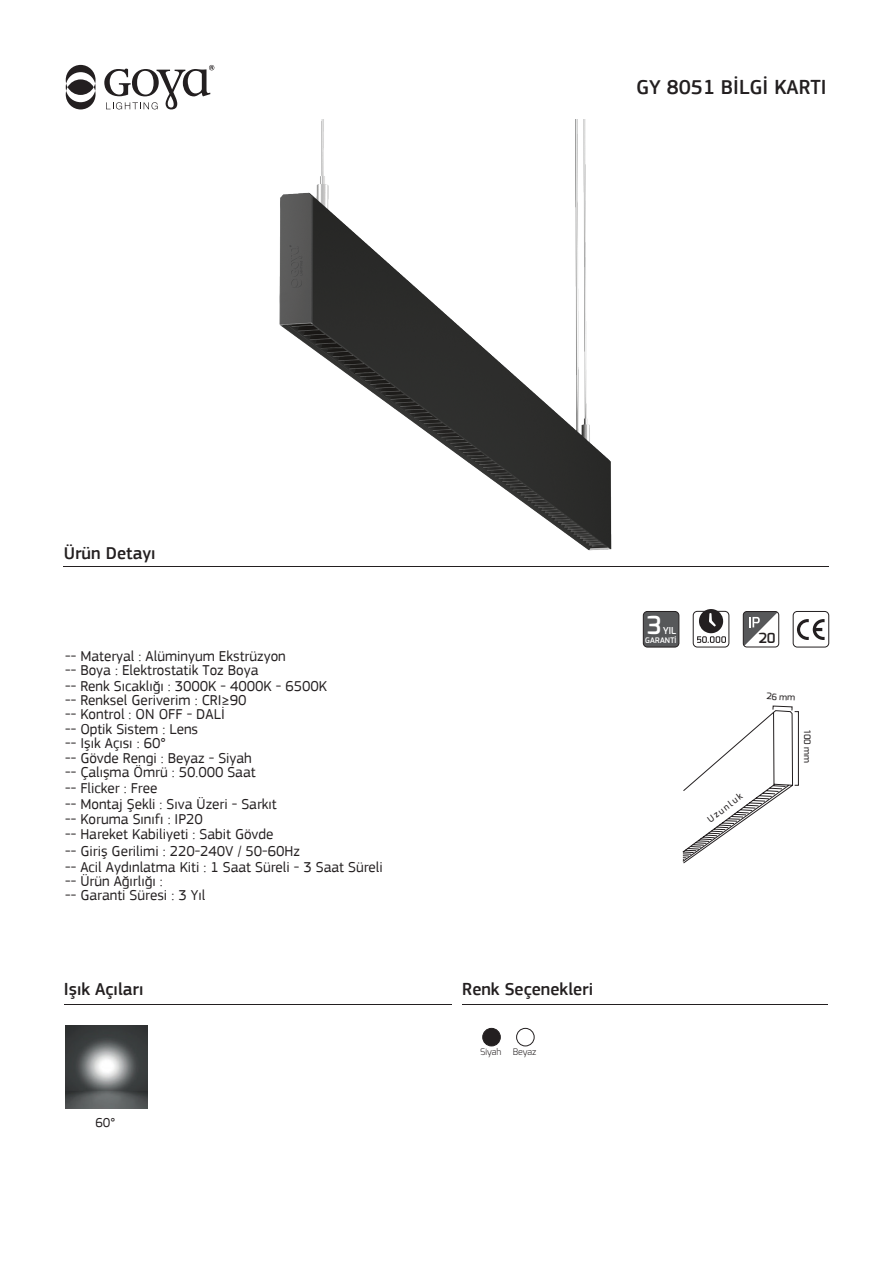
<style>
.page{position:relative;width:893px;height:1263px;background:#fff}
.page>*{position:absolute;margin:0;border:0;box-sizing:border-box;transform-origin:0 0}
.t1{font:600 24.9px "Exo";color:#fff}
.t2{font:500 21px "PF Square Sans Pro";color:#231f20}
.t3{font:500 18px "PF Square Sans Pro";color:#231f20}
.t4{font:15px/14.5px "PF Square Sans Pro";color:#231f20}
.t5{font:600 13.95px "Exo";color:#231f20}
.t6{font:13.5px "PF Square Sans Pro";color:#231f20}
.t7{font:600 9.45px "Exo";color:#fff}
.t8{font:300 9px "Exo";color:#231f20}
.t9{font:500 8.85px "Exo";color:#231f20}
.t10{font:600 7.65px "Exo";color:#fff}
</style>
<div class="page">
<hr style="left:64px;top:1004px;width:387px;height:1px;background:#231f20">
<hr style="left:64px;top:566px;width:765px;height:1px;background:#231f20">
<hr style="left:462px;top:1004px;width:366px;height:1px;background:#231f20">
<svg style="left:66px;top:65px;width:30px;height:44px"></svg>
<svg style="left:104px;top:65px;width:110px;height:44px"></svg>
<div style="left:516px;top:1028px;width:18px;height:18px;border:1px solid #231f20;border-radius:50%"></div>
<div style="left:483px;top:1028px;width:17px;height:18px;background:#231f20;border-radius:50%"></div>
<div style="left:482px;top:1028px;width:19px;height:18px;border:1px solid #231f20;border-radius:50%"></div>
<div style="left:793px;top:611px;width:36px;height:36px;border:1px solid #231f20;border-radius:4px"></div>
<svg style="left:797px;top:619px;width:28px;height:21px"></svg>
<div style="left:743px;top:611px;width:36px;height:36px;border:1px solid #231f20;border-radius:4px"></div>
<svg style="left:743px;top:611px;width:34px;height:35px"></svg>
<div style="left:643px;top:611px;width:36px;height:36px;background:#57585a;border-radius:4px"></div>
<div style="left:643px;top:611px;width:36px;height:36px;border:1px solid #231f20;border-radius:4px"></div>
<img style="left:65px;top:1025px;width:82px;height:83px">
<div style="left:693px;top:611px;width:36px;height:36px;border:1px solid #231f20;border-radius:4px"></div>
<svg style="left:697px;top:609px;width:29px;height:34px"></svg>
<svg style="left:683px;top:706px;width:116px;height:157px"></svg>
<img style="left:279px;top:119px;width:333px;height:432px">
<h2 class="t2" style="left:636px;top:75px;width:192px">GY 8051 BİLGİ KARTI</h2>
<p class="t3" style="left:64px;top:543px;width:93px">Ürün Detayı</p>
<p class="t4" style="left:65px;top:649px;width:263px">-- Materyal : Alüminyum Ekstrüzyon<br>-- Boya : Elektrostatik Toz Boya<br>-- Renk Sıcaklığı : 3000K - 4000K - 6500K -- Renksel Geriverim : CRI≥90<br>-- Kontrol : ON OFF - DALİ<br>-- Optik Sistem : Lens<br>-- Işık Açısı : 60°<br>-- Gövde Rengi : Beyaz - Siyah<br>-- Çalışma Ömrü : 50.000 Saat</p>
<p class="t4" style="left:65px;top:780px;width:213px;line-height:15.6px">-- Flicker : Free<br>-- Montaj Şekli : Sıva Üzeri - Sarkıt -- Koruma Sınıfı : IP20</p>
<p class="t4" style="left:65px;top:844px;width:236px">-- Giriş Gerilimi : 220-240V / 50-60Hz</p>
<p class="t4" style="left:65px;top:818px;width:319px;line-height:32.4px">-- Hareket Kabiliyeti : Sabit Gövde<br>-- Acil Aydınlatma Kiti : 1 Saat Süreli - 3 Saat Süreli</p>
<p class="t4" style="left:65px;top:874px;width:141px">-- Ürün Ağırlığı :<br>-- Garanti Süresi : 3 Yıl</p>
<p class="t3" style="left:64px;top:979px;width:81px">Işık Açıları</p>
<p class="t3" style="left:462px;top:979px;width:132px">Renk Seçenekleri</p>
<p class="t6" style="left:95px;top:1115px;width:21px">60°</p>
<p class="t8" style="left:480px;top:1046px;width:23px">Siyah</p>
<p class="t8" style="left:513px;top:1046px;width:25px">Beyaz</p>
<h1 class="t1" style="left:647px;top:609px;width:16px">3</h1>
<p class="t7" style="left:663px;top:624px;width:15px">YIL</p>
<p class="t10" style="left:645px;top:635px;width:33px">GARANTİ</p>
<p class="t5" style="left:759px;top:629px;width:19px">20</p>
<p class="t9" style="left:705px;top:815px;width:43px;rotate:-37deg">Uzunluk</p>
<p class="t9" style="left:767px;top:690px;width:30px;rotate:3deg">26 mm</p>
<p class="t9" style="left:813px;top:730px;width:34px;rotate:90deg">01 0mm</p>
</div>
